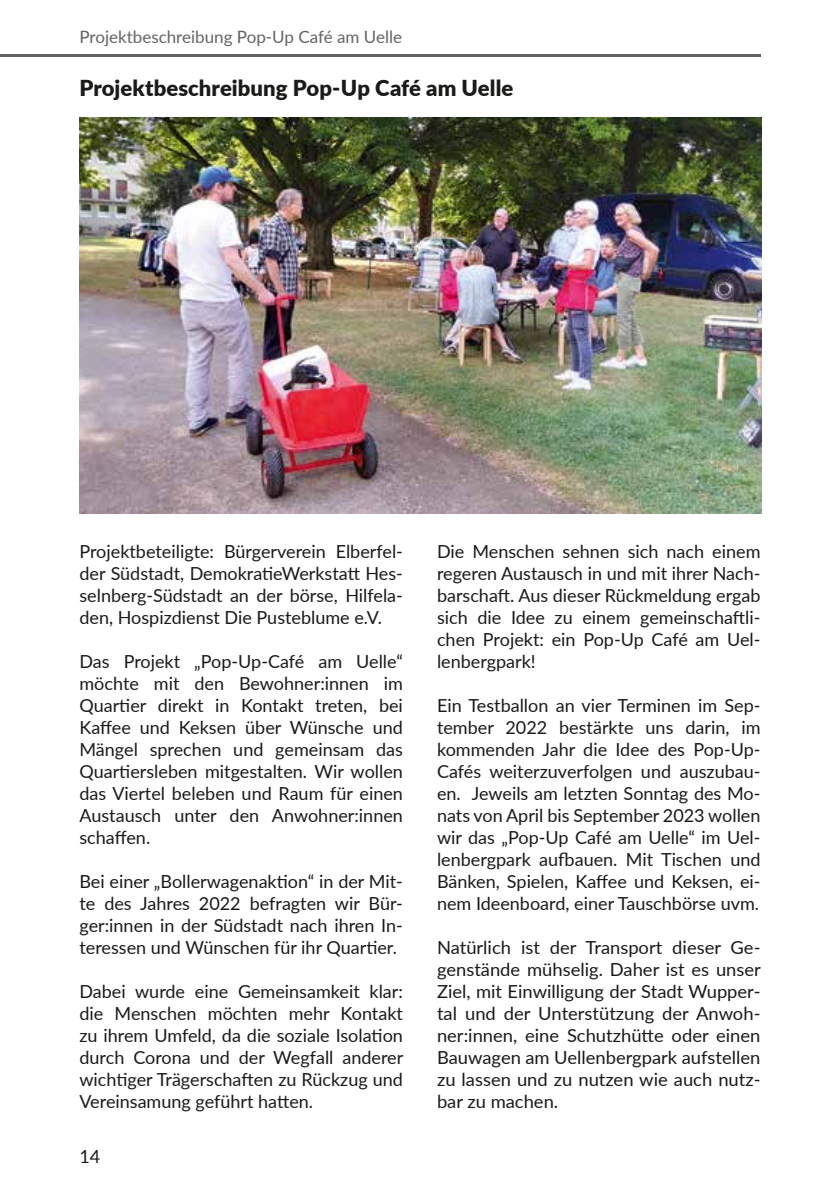
<style>
.page{position:relative;width:840px;height:1191px;background:#fff}
.page>*{position:absolute;margin:0;border:0;box-sizing:border-box;transform-origin:0 0}
.t1{font:900 22px "Lato";letter-spacing:.005em;color:#1a1a18}
.t2{font:18px/22px "Lato";color:#1a1a18;text-align:justify}
.t3{font:17px "Lato";color:#636362}
</style>
<div class="page">
<hr style="left:0;top:54px;width:760px;height:3px;background:#636362">
<img style="left:79px;top:118px;width:682px;height:396px">
<p class="t3" style="left:79px;top:25px;width:324px">Projektbeschreibung Pop-Up Café am Uelle</p>
<p class="t1" style="left:79px;top:71px;width:435px">Projektbeschreibung Pop-Up Café am Uelle</p>
<p class="t2" style="left:79px;top:539px;width:325px">Projektbeteiligte: Bürgerverein Elberfel&shy;der Südstadt, DemokratieWerkstatt Hes&shy;selnberg-Südstadt an der börse, Hilfela&shy;den, Hospizdienst Die Pusteblume e.V.</p>
<p class="t2" style="left:79px;top:649px;width:325px">Das Projekt „Pop-Up-Café am Uelle“ möchte mit den Bewohner:innen im Quartier direkt in Kontakt treten, bei Kaffee und Keksen über Wünsche und Mängel sprechen und gemeinsam das Quartiersleben mitgestalten. Wir wollen das Viertel beleben und Raum für einen Austausch unter den Anwohner:innen schaffen.</p>
<p class="t2" style="left:79px;top:869px;width:325px">Bei einer „Bollerwagenaktion“ in der Mit&shy;te des Jahres 2022 befragten wir Bür&shy;ger:innen in der Südstadt nach ihren In&shy;teressen und Wünschen für ihr Quartier.</p>
<p class="t2" style="left:79px;top:979px;width:325px">Dabei wurde eine Gemeinsamkeit klar: die Menschen möchten mehr Kontakt zu ihrem Umfeld, da die soziale Isolation durch Corona und der Wegfall anderer wichtiger Trägerschaften zu Rückzug und Vereinsamung geführt hatten.</p>
<p class="t2" style="left:79px;top:1144px;width:22px">14</p>
<p class="t2" style="left:437px;top:539px;width:325px">Die Menschen sehnen sich nach einem regeren Austausch in und mit ihrer Nach&shy;barschaft. Aus dieser Rückmeldung ergab sich die Idee zu einem gemeinschaftli&shy;chen Projekt: ein Pop-Up Café am Uel&shy;lenbergpark!</p>
<p class="t2" style="left:437px;top:693px;width:325px">Ein Testballon an vier Terminen im Sep&shy;tember 2022 bestärkte uns darin, im kommenden Jahr die Idee des Pop-Up-Cafés weiterzuverfolgen und auszubau&shy;en. Jeweils am letzten Sonntag des Mo&shy;nats von April bis September 2023 wollen wir das „Pop-Up Café am Uelle“ im Uel&shy;lenbergpark aufbauen. Mit Tischen und Bänken, Spielen, Kaffee und Keksen, ei&shy;nem Ideenboard, einer Tauschbörse uvm.</p>
<p class="t2" style="left:437px;top:935px;width:325px">Natürlich ist der Transport dieser Ge&shy;genstände mühselig. Daher ist es unser Ziel, mit Einwilligung der Stadt Wupper&shy;tal und der Unterstützung der Anwoh&shy;ner:innen, eine Schutzhütte oder einen Bauwagen am Uellenbergpark aufstellen zu lassen und zu nutzen wie auch nutz&shy;bar zu machen.</p>
</div>
